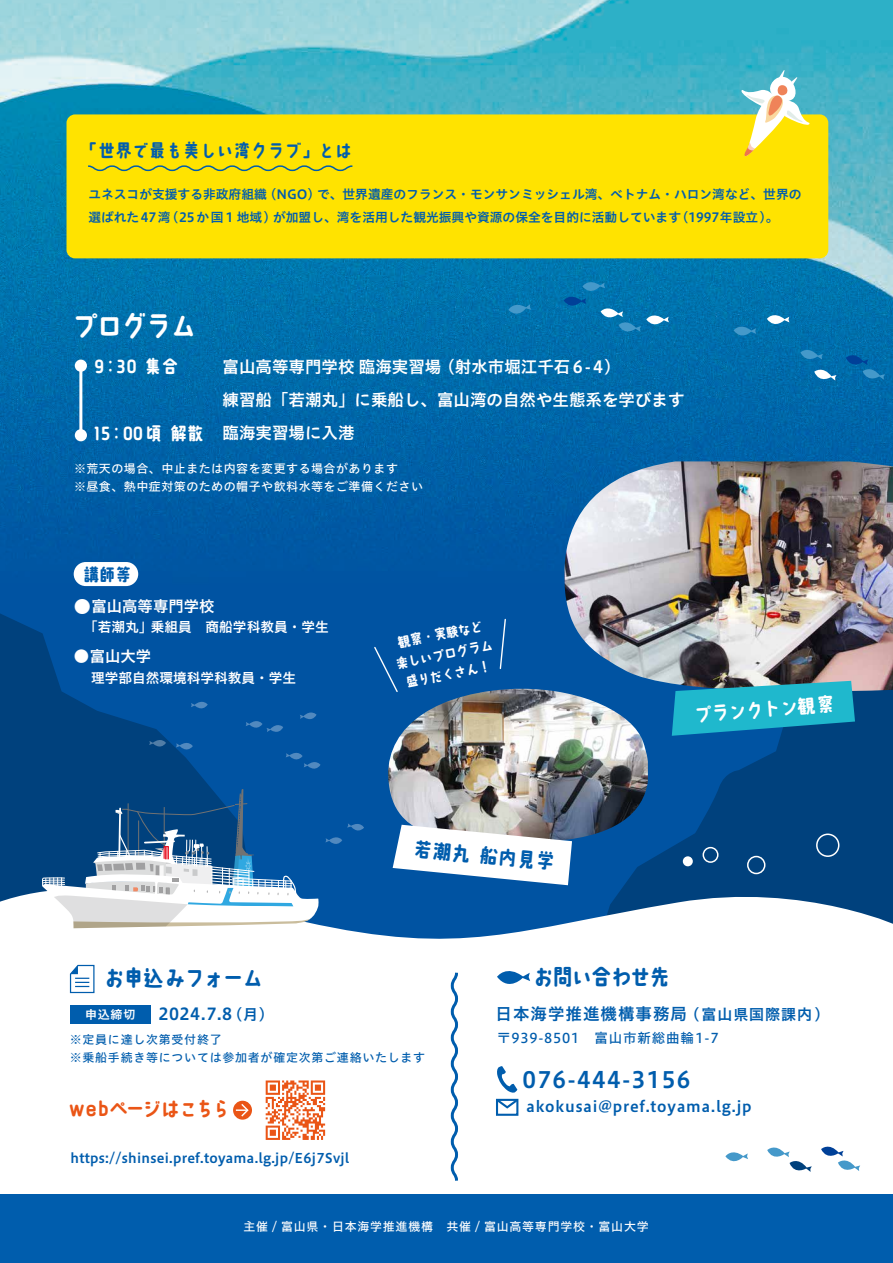
<style>
.page{position:relative;width:893px;height:1263px;background:#fff}
.page>*{position:absolute;margin:0;border:0;box-sizing:border-box;transform-origin:0 0}
.t1{font:28.5px "DS magokoro Bro 3";letter-spacing:-.14em;color:#fff}
.t2{font:22.5px "DS magokoro Bro 3";letter-spacing:-.14em;color:#005dad}
.t3{font:22.5px "Hiragino UD Sans Std W6";letter-spacing:.06em;color:#005dad}
.t4{font:20.4px "DS magokoro Bro 3";letter-spacing:-.12em;color:#ea5516}
.t5{font:20.25px "DS magokoro Bro 3";color:#005dad}
.t6{font:19.2px "DS magokoro Bro 3";color:#fff}
.t7{font:18px "DS magokoro Bro 3";letter-spacing:-.06em;color:#005dad}
.t8{font:18px "DS magokoro Bro 3";letter-spacing:-.03em;color:#fff}
.t9{font:17.55px "DS magokoro Bro 3";color:#005dad}
.t10{font:16.5px/33px "Hiragino UD Sans Std W6";color:#fff}
.t11{font:16.5px "Hiragino UD Sans Std W6";letter-spacing:.06em;color:#005dad}
.t12{font:15.45px "Hiragino UD Sans Std W6";color:#fff}
.t13{font:15px "Hiragino UD Sans Std W6";letter-spacing:.06em;color:#005dad}
.t14{font:13.65px "Hiragino UD Sans Std W6";color:#fff}
.t15{font:13.65px/20.2px "DS magokoro Bro 3";color:#fff;text-align:center}
.t16{font:13.5px "Hiragino UD Sans Std W5";letter-spacing:.06em;color:#005dad}
.t17{font:13.35px "Hiragino UD Sans Std W6";letter-spacing:.02em;color:#005dad}
.t18{font:12.75px/22.5px "Hiragino UD Sans Std W6";color:#005dad}
.t19{font:12px/18px "Hiragino UD Sans Std W5";letter-spacing:.04em;color:#fff}
.t20{font:12px/18px "Hiragino UD Sans Std W5";letter-spacing:.06em;color:#005dad}
.t21{font:12px "Hiragino UD Sans Std W5";letter-spacing:.06em;color:#fff}
.t22{font:12px "Hiragino UD Sans Std W6";color:#fff}
.s1{font-size:17.1px}
.s2{font-size:15px}
</style>
<div class="page">
<img style="left:0;top:0;width:893px;height:865px">
<svg style="left:0;top:613px;width:258px;height:252px;background:#004a91"></svg>
<svg style="left:601px;top:693px;width:292px;height:172px;background:#004688"></svg>
<svg style="left:0;top:865px;width:893px;height:301px"></svg>
<svg style="left:449px;top:970px;width:11px;height:211px"></svg>
<hr style="left:79px;top:365px;width:3px;height:71px;background:#fff">
<div style="left:75px;top:360px;width:12px;height:12px;background:#fff;border-radius:50%"></div>
<div style="left:75px;top:429px;width:12px;height:12px;background:#fff;border-radius:50%"></div>
<div style="left:74px;top:562px;width:64px;height:24px;background:#fff;border-radius:12px"></div>
<div style="left:0;top:1194px;width:893px;height:69px;background:#005dad"></div>
<div style="left:496px;top:1099px;width:22px;height:17px;border:2px solid #005dad"></div>
<svg style="left:494px;top:1066px;width:26px;height:44px"></svg>
<svg style="left:69px;top:964px;width:26px;height:30px"></svg>
<div style="left:816px;top:833px;width:23px;height:24px;border:2px solid #fff;border-radius:50%"></div>
<div style="left:747px;top:856px;width:18px;height:18px;border:2px solid #fff;border-radius:50%"></div>
<div style="left:683px;top:856px;width:10px;height:10px;background:#fff;border-radius:50%"></div>
<div style="left:702px;top:847px;width:16px;height:16px;border:2px solid #fff;border-radius:50%"></div>
<div style="left:70px;top:1005px;width:81px;height:19px;background:#005dad"></div>
<div style="left:67px;top:114px;width:761px;height:144px;background:#ffe300;border-radius:9px"></div>
<svg style="left:88px;top:165px;width:265px;height:7px"></svg>
<svg style="left:741px;top:70px;width:69px;height:87px"></svg>
<svg style="left:233px;top:1101px;width:19px;height:19px"></svg>
<svg style="left:236px;top:1102px;width:14px;height:16px"></svg>
<img style="left:561px;top:461px;width:332px;height:232px">
<img style="left:377px;top:689px;width:271px;height:158px">
<svg style="left:393px;top:825px;width:179px;height:60px"></svg>
<svg style="left:672px;top:681px;width:183px;height:55px;background:#209fba"></svg>
<svg style="left:40px;top:789px;width:279px;height:139px"></svg>
<svg style="left:846px;top:350px;width:39px;height:34px"></svg>
<svg style="left:564px;top:277px;width:105px;height:60px;background:#0c78b1"></svg>
<svg style="left:508px;top:300px;width:23px;height:20px"></svg>
<svg style="left:800px;top:345px;width:36px;height:39px"></svg>
<svg style="left:734px;top:322px;width:22px;height:19px"></svg>
<svg style="left:767px;top:310px;width:22px;height:20px"></svg>
<svg style="left:499px;top:618px;width:8px;height:52px"></svg>
<svg style="left:373px;top:646px;width:26px;height:47px"></svg>
<svg style="left:300px;top:712px;width:17px;height:7px"></svg>
<svg style="left:176px;top:743px;width:17px;height:6px"></svg>
<svg style="left:246px;top:721px;width:37px;height:11px"></svg>
<svg style="left:325px;top:837px;width:17px;height:7px"></svg>
<svg style="left:149px;top:740px;width:17px;height:6px"></svg>
<svg style="left:286px;top:753px;width:35px;height:16px"></svg>
<svg style="left:347px;top:823px;width:17px;height:7px"></svg>
<svg style="left:191px;top:702px;width:17px;height:6px"></svg>
<svg style="left:497px;top:964px;width:33px;height:29px"></svg>
<svg style="left:821px;top:1141px;width:39px;height:30px"></svg>
<svg style="left:767px;top:1142px;width:45px;height:30px"></svg>
<svg style="left:725px;top:1147px;width:23px;height:19px"></svg>
<div style="left:258px;top:1073px;width:74px;height:74px;background:#fff"></div>
<svg style="left:266px;top:1080px;width:59px;height:60px"></svg>
<h3 class="t7" style="left:81px;top:141px;width:273px">「世界で最も美しい湾クラブ」とは</h3>
<p class="t18" style="left:88px;top:183px;width:715px">ユネスコが支援する非政府組織 (NGO) で、世界遺産のフランス・モンサンミッシェル湾、ベトナム・ハロン湾など、世界の選ばれた 47湾(25か国 1 地域) が加盟し、湾を活用した観光振興や資源の保全を目的に活動しています(1997年設立)。</p>
<h1 class="t1" style="left:71px;top:311px;width:128px">プログラム</h1>
<h3 class="t8" style="left:94px;top:357px;width:87px">9：30 集合</h3>
<h3 class="t8" style="left:94px;top:424px;width:112px">15：00頃 解散</h3>
<p class="t10" style="left:223px;top:349px;width:464px">富山高等専門学校 臨海実習場（射水市堀江千石6-4）<br>練習船「若潮丸」に乗船し、富山湾の自然や生態系を学びます臨海実習場に入港</p>
<p class="t19" style="left:74px;top:458px;width:350px">※荒天の場合、中止または内容を変更する場合があります<br>※昼食、熱中症対策のための帽子や飲料水等をご準備ください</p>
<h3 class="t9" style="left:82px;top:565px;width:51px">講師等</h3>
<p class="t12" style="left:74px;top:594px;width:142px"><span class="s1">●</span>富山高等専門学校</p>
<p class="t14" style="left:74px;top:616px;width:257px">　 「若潮丸」乗組員　商船学科教員・学生</p>
<p class="t12" style="left:74px;top:645px;width:79px">●富山大学</p>
<p class="t14" style="left:74px;top:668px;width:224px">　 理学部自然環境科学科教員・学生</p>
<p class="t15" style="left:390px;top:633px;width:101px;rotate:-11deg">観察・実験など楽しいプログラム盛りだくさん！</p>
<h3 class="t6" style="left:693px;top:704px;width:144px;rotate:-4deg">プランクトン観察</h3>
<h3 class="t5" style="left:414px;top:839px;width:144px;rotate:5deg">若潮丸 船内見学</h3>
<h2 class="t2" style="left:103px;top:967px;width:163px">お申込みフォーム</h2>
<h2 class="t2" style="left:532px;top:965px;width:140px">お問い合わせ先</h2>
<p class="t22" style="left:85px;top:1005px;width:52px">申込締切</p>
<p class="t11" style="left:158px;top:1001px;width:117px">2024.7.8<span class="s2">（月）</span></p>
<p class="t11" style="left:496px;top:1001px;width:328px">日本海学推進機構事務局 <span class="s2">(富山県国際課内 )</span></p>
<p class="t20" style="left:70px;top:1030px;width:357px">※定員に達し次第受付終了<br>※乗船手続き等については参加者が確定次第ご連絡いたします</p>
<p class="t16" style="left:497px;top:1028px;width:223px">〒939-8501 富山市新総曲輪1-7</p>
<h2 class="t3" style="left:522px;top:1063px;width:170px">076-444-3156</h2>
<h3 class="t4" style="left:68px;top:1098px;width:165px">webページはこちら</h3>
<p class="t13" style="left:526px;top:1094px;width:227px">akokusai@pref.toyama.lg.jp</p>
<p class="t17" style="left:71px;top:1147px;width:280px">https://shinsei.pref.toyama.lg.jp/E6j7Svjl</p>
<p class="t21" style="left:244px;top:1217px;width:407px">主催 / 富山県・日本海学推進機構　共催 / 富山高等専門学校・富山大学</p>
</div>
